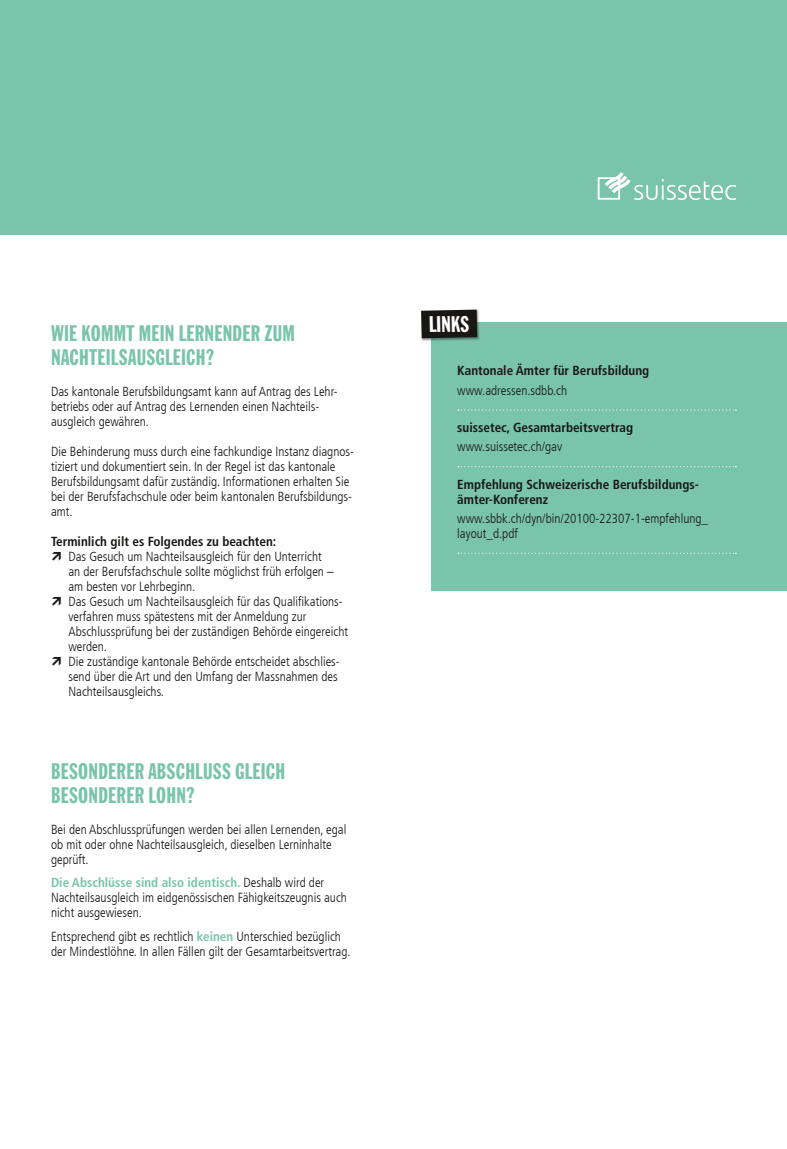
<style>
.page{position:relative;width:787px;height:1149px;background:#fff}
.page>*{position:absolute;margin:0;border:0;box-sizing:border-box;transform-origin:0 0}
.t1{font:23.7px/23.7px "Franklin Got Ext";letter-spacing:.01em;color:#7ac4ac}
.t2{font:23.7px "Franklin Got Ext";color:#fff}
.t3{font:300 condensed 13.2px/15px "Frutiger LT Com";color:#181716}
.t4{font:700 condensed 13.2px/15px "Frutiger LT Com";color:#181716}
.s1{font-weight:700;color:#7ac4ac}
</style>
<div class="page">
<div style="left:0;top:0;width:787px;height:234px;background:#7ac4ac"></div>
<div style="left:432px;top:323px;width:355px;height:268px;background:#7ac4ac"></div>
<svg style="left:458px;top:409px;width:278px;height:1px"></svg>
<svg style="left:458px;top:466px;width:278px;height:1px"></svg>
<svg style="left:458px;top:552px;width:278px;height:1px"></svg>
<div style="left:421px;top:309px;width:58px;height:32px;background:#181716;opacity:.4"></div>
<svg style="left:421px;top:309px;width:56px;height:29px;background:#232221"></svg>
<svg style="left:597px;top:172px;width:139px;height:28px"></svg>
<h1 class="t1" style="left:51px;top:321px;width:245px">WIE KOMMT MEIN LERNENDER ZUM<br>NACHTEILSAUSGLEICH?</h1>
<p class="t3" style="left:51px;top:384px;width:288px">Das kantonale Berufsbildungsamt kann auf Antrag des Lehr&shy;betriebs oder auf Antrag des Lernenden einen Nachteils&shy;ausgleich gewähren.</p>
<p class="t3" style="left:51px;top:444px;width:304px">Die Behinderung muss durch eine fachkundige Instanz diagnos&shy;tiziert und dokumentiert sein. In der Regel ist das kantonale Berufsbildungsamt dafür zuständig. Informationen erhalten Sie bei der Berufsfachschule oder beim kantonalen Berufsbildungs&shy;amt.</p>
<p class="t4" style="left:51px;top:533px;width:227px">Terminlich gilt es Folgendes zu beachten:</p>
<p class="t3" style="left:68px;top:549px;width:281px">Das Gesuch um Nachteilsausgleich für den Unterricht<br>an der Berufsfachschule sollte möglichst früh erfolgen – am besten vor Lehrbeginn.<br>Das Gesuch um Nachteilsausgleich für das Qualifikations&shy;verfahren muss spätestens mit der Anmeldung zur Abschlussprüfung bei der zuständigen Behörde eingereicht werden.<br>Die zuständige kantonale Behörde entscheidet abschlies&shy;send über die Art und den Umfang der Massnahmen des Nachteilsausgleichs.</p>
<h1 class="t1" style="left:51px;top:759px;width:235px">BESONDERER ABSCHLUSS GLEICH<br>BESONDERER LOHN?</h1>
<p class="t3" style="left:51px;top:821px;width:297px">Bei den Abschlussprüfungen werden bei allen Lernenden, egal ob mit oder ohne Nachteilsausgleich, dieselben Lerninhalte geprüft.</p>
<p class="t3" style="left:51px;top:875px;width:297px"><span class="s1">Die Abschlüsse sind also identisch.</span> Deshalb wird der<br>Nachteilsausgleich im eidgenössischen Fähigkeitszeugnis auch nicht ausgewiesen.</p>
<p class="t3" style="left:51px;top:928px;width:301px">Entsprechend gibt es rechtlich <span class="s1">keinen</span> Unterschied bezüglich der Mindestlöhne. In allen Fällen gilt der Gesamtarbeitsvertrag.</p>
<h1 class="t2" style="left:429px;top:311px;width:42px;rotate:-1deg">LINKS</h1>
<p class="t4" style="left:457px;top:363px;width:193px">Kantonale Ämter für Berufsbildung</p>
<p class="t3" style="left:457px;top:382px;width:111px">www.adressen.sdbb.ch</p>
<p class="t4" style="left:457px;top:420px;width:177px">suissetec, Gesamtarbeitsvertrag</p>
<p class="t3" style="left:457px;top:439px;width:106px">www.suissetec.ch/gav</p>
<p class="t4" style="left:457px;top:476px;width:243px">Empfehlung Schweizerische Berufsbildungs&shy;ämter-Konferenz</p>
<p class="t3" style="left:457px;top:510px;width:252px">www.sbbk.ch/dyn/bin/20100-22307-1-empfehlung_ layout_d.pdf</p>
</div>
